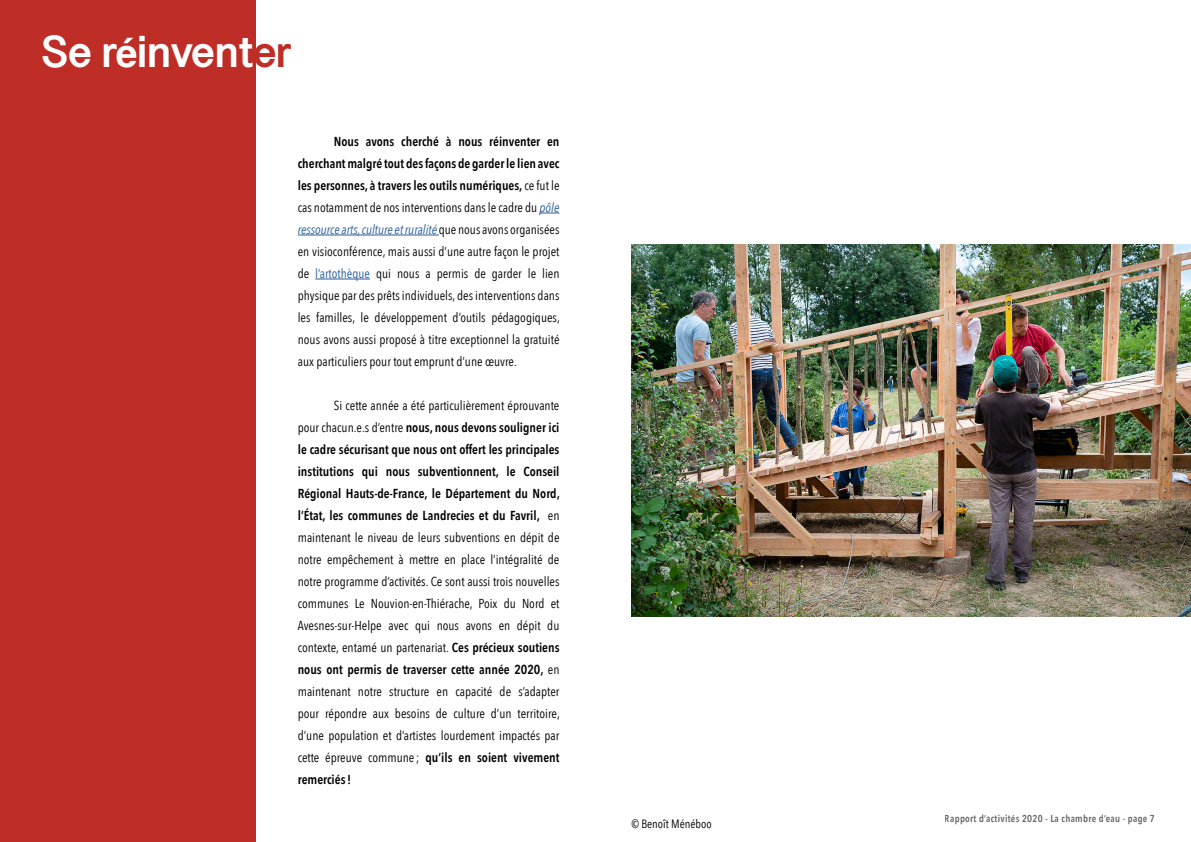
<style>
.page{position:relative;width:1191px;height:842px;background:#fff}
.page>*{position:absolute;margin:0;border:0;box-sizing:border-box;transform-origin:0 0}
.t1{font:700 39px "Oriya Sangam MN";letter-spacing:-.01em;color:#fff}
.t2{font:13px/22px "Avenir Next Condensed";color:#000;text-align:justify}
.t3{font:600 10px "Avenir Next Condensed";letter-spacing:.03em;color:#000}
.s1{font-family:"Helvetica"}
.s2{color:#be2e27}
.s3{font-weight:600}
.s4{font-style:italic;color:#275b9b}
.s5{color:#275b9b}
</style>
<div class="page">
<div style="left:0;top:0;width:255px;height:842px;background:#be2e27"></div>
<img style="left:631px;top:244px;width:559px;height:373px">
<svg style="left:539px;top:213px;width:20px;height:1px"></svg>
<hr style="left:298px;top:235px;width:141px;height:1px;background:#275b9b">
<hr style="left:315px;top:279px;width:55px;height:1px;background:#275b9b">
<h1 class="t1" style="left:41px;top:25px;width:251px">Se r<span class="s1">é</span>invent<span class="s2">er</span></h1>
<p class="t2" style="left:298px;top:130px;width:264px;text-indent:36px"><span class="s3">Nous avons cherché à nous réinventer en cherchant malgré tout des façons de garder le lien avec les personnes, à travers les outils numériques,</span> ce fut le cas notamment de nos interventions dans le cadre du <span class="s4">pôle ressource arts, culture et ruralité</span> que nous avons organisées en visioconférence, mais aussi d’une autre façon le projet de <span class="s5">l’artothèque</span> qui nous a permis de garder le lien physique par des prêts individuels, des interventions dans les familles, le développement d’outils pédagogiques, nous avons aussi proposé à titre exceptionnel la gratuité aux particuliers pour tout emprunt d’une œuvre.</p>
<p class="t2" style="left:298px;top:394px;width:264px;text-indent:36px">Si cette année a été particulièrement éprouvante pour chacun.e.s d’entre <span class="s3">nous, nous devons souligner ici le cadre sécurisant que nous ont offert les principales institutions qui nous subventionnent, le Conseil Régional Hauts-de-France, le Département du Nord, l’État, les communes de Landrecies et du Favril,</span> en maintenant le niveau de leurs subventions en dépit de notre empêchement à mettre en place l’intégralité de notre programme d’activités. Ce sont aussi trois nouvelles communes Le Nouvion-en-Thiérache, Poix du Nord et Avesnes-sur-Helpe avec qui nous avons en dépit du contexte, entamé un partenariat. <span class="s3">Ces précieux soutiens nous ont permis de traverser cette année 2020,</span> en maintenant notre structure en capacité de s’adapter pour répondre aux besoins de culture d’un territoire, d’une population et d’artistes lourdement impactés par cette épreuve commune ; <span class="s3">qu’ils en soient vivement remerciés!</span></p>
<p class="t3" style="left:944px;top:809px;width:212px">Rapport d’activités 2020 - La chambre d’eau - page 7</p>
</div>
